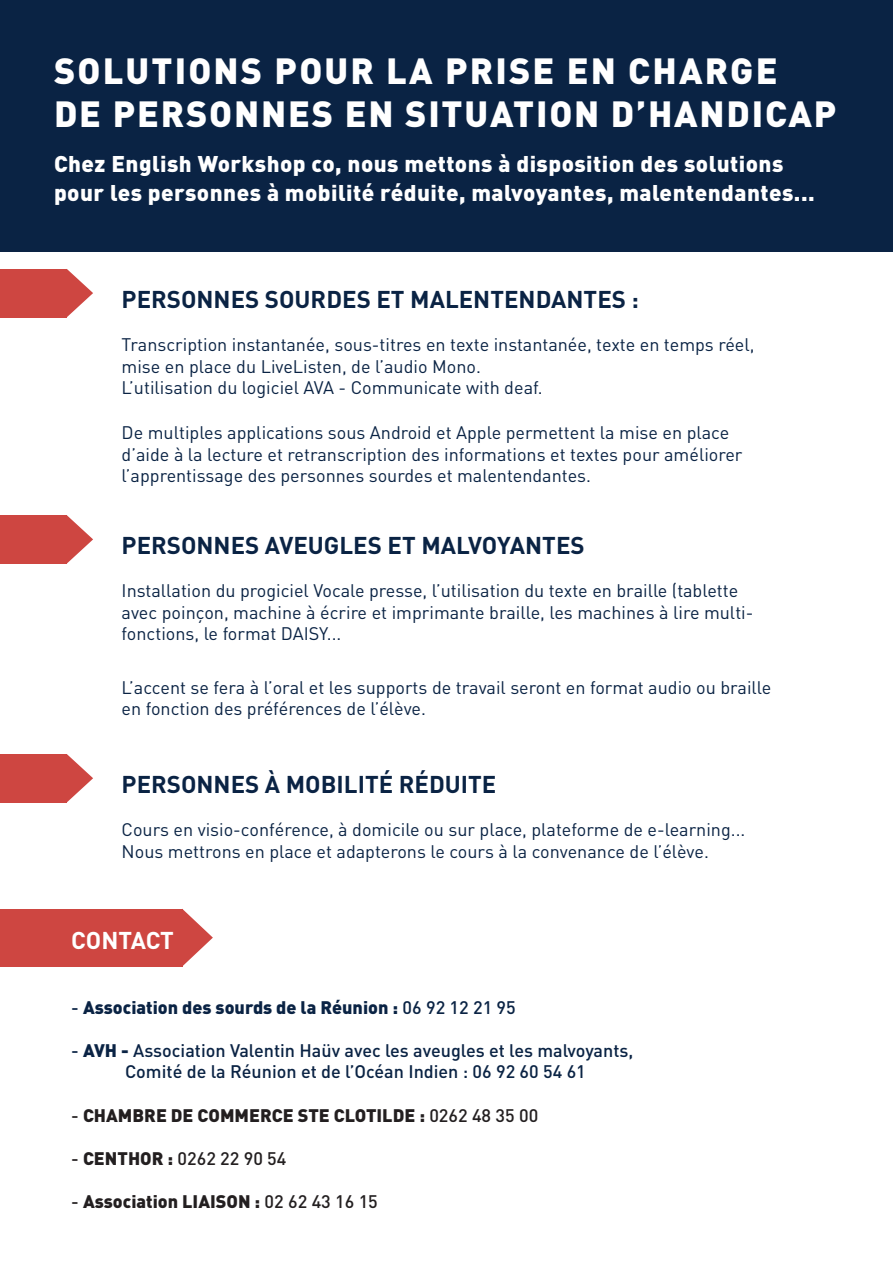
<style>
.page{position:relative;width:893px;height:1263px;background:#fff}
.page>*{position:absolute;margin:0;border:0;box-sizing:border-box;transform-origin:0 0}
.t1{font:900 36px/43.2px "DIN";letter-spacing:.05em;color:#fff}
.t2{font:700 24px "DIN";color:#0a2344}
.t3{font:700 24px "DIN";letter-spacing:-.005em;color:#fff}
.t4{font:900 22.5px/28.5px "DIN";letter-spacing:.02em;color:#fff}
.t5{font:18px/21.6px "DIN";color:#0a2344}
.t6{font:500 18px/21.6px "DIN";color:#0a2344;text-align:center}
.t7{font:900 18px "DIN";color:#231f20}
.t8{font:900 18px "DIN";color:#0a2344}
.t9{font:500 18px "DIN";color:#231f20}
.s1{font-weight:500}
.s2{font-weight:900}
</style>
<div class="page">
<div style="left:0;top:0;width:893px;height:252px;background:#0a2344"></div>
<div style="left:0;top:269px;width:67px;height:48px;background:#ce4641"></div>
<svg style="left:67px;top:269px;width:26px;height:48px"></svg>
<div style="left:0;top:515px;width:67px;height:49px;background:#ce4641"></div>
<svg style="left:67px;top:515px;width:26px;height:49px"></svg>
<div style="left:0;top:754px;width:67px;height:48px;background:#ce4641"></div>
<svg style="left:67px;top:754px;width:26px;height:48px"></svg>
<div style="left:0;top:909px;width:182px;height:57px;background:#ce4641"></div>
<svg style="left:182px;top:909px;width:31px;height:57px"></svg>
<h1 class="t1" style="left:54px;top:48px;width:784px">SOLUTIONS POUR LA PRISE EN CHARGE<br>DE PERSONNES EN SITUATION D’HANDICAP</h1>
<p class="t4" style="left:54px;top:149px;width:762px">Chez English Workshop co, nous mettons à disposition des solutions pour les personnes à mobilité réduite, malvoyantes, malentendantes...</p>
<h2 class="t2" style="left:122px;top:283px;width:519px">PERSONNES SOURDES ET MALENTENDANTES :</h2>
<p class="t5" style="left:122px;top:333px;width:634px">Transcription instantanée, sous-titres en texte instantanée, texte en temps réel, mise en place du LiveListen, de l’audio Mono.<br>L’utilisation du logiciel AVA - Communicate with deaf.</p>
<p class="t5" style="left:122px;top:421px;width:622px">De multiples applications sous Android et Apple permettent la mise en place d’aide à la lecture et retranscription des informations et textes pour améliorer l’apprentissage des personnes sourdes et malentendantes.</p>
<h2 class="t2" style="left:122px;top:530px;width:465px">PERSONNES AVEUGLES ET MALVOYANTES</h2>
<p class="t5" style="left:122px;top:580px;width:633px">Installation du progiciel Vocale presse, l’utilisation du texte en braille (tablette avec poinçon, machine à écrire et imprimante braille, les machines à lire multi&shy;fonctions, le format DAISY...</p>
<p class="t5" style="left:122px;top:676px;width:651px">L’accent se fera à l’oral et les supports de travail seront en format audio ou braille en fonction des préférences de l’élève.</p>
<h2 class="t2" style="left:122px;top:768px;width:376px">PERSONNES À MOBILITÉ RÉDUITE</h2>
<p class="t5" style="left:122px;top:818px;width:625px">Cours en visio-conférence, à domicile ou sur place, plateforme de e-learning...<br>Nous mettrons en place et adapterons le cours à la convenance de l’élève.</p>
<h2 class="t3" style="left:71px;top:924px;width:104px">CONTACT</h2>
<p class="t8" style="left:71px;top:995px;width:446px"><span class="s1">-</span> Association des sourds de la Réunion : <span class="s1">06 92 12 21 95</span></p>
<p class="t6" style="left:71px;top:1039px;width:564px">- <span class="s2">AVH -</span> Association Valentin Haüv avec les aveugles et les malvoyants,<br>Comité de la Réunion et de l’Océan Indien : 06 92 60 54 61</p>
<p class="t7" style="left:71px;top:1103px;width:469px"><span class="s1">-</span> CHAMBRE DE COMMERCE STE CLOTILDE : <span class="s1">0262 48 35 00</span></p>
<p class="t9" style="left:71px;top:1147px;width:217px">- <span class="s2">CENTHOR :</span> 0262 22 90 54</p>
<p class="t7" style="left:71px;top:1189px;width:308px"><span class="s1">-</span> Association LIAISON : <span class="s1">02 62 43 16 15</span></p>
</div>
